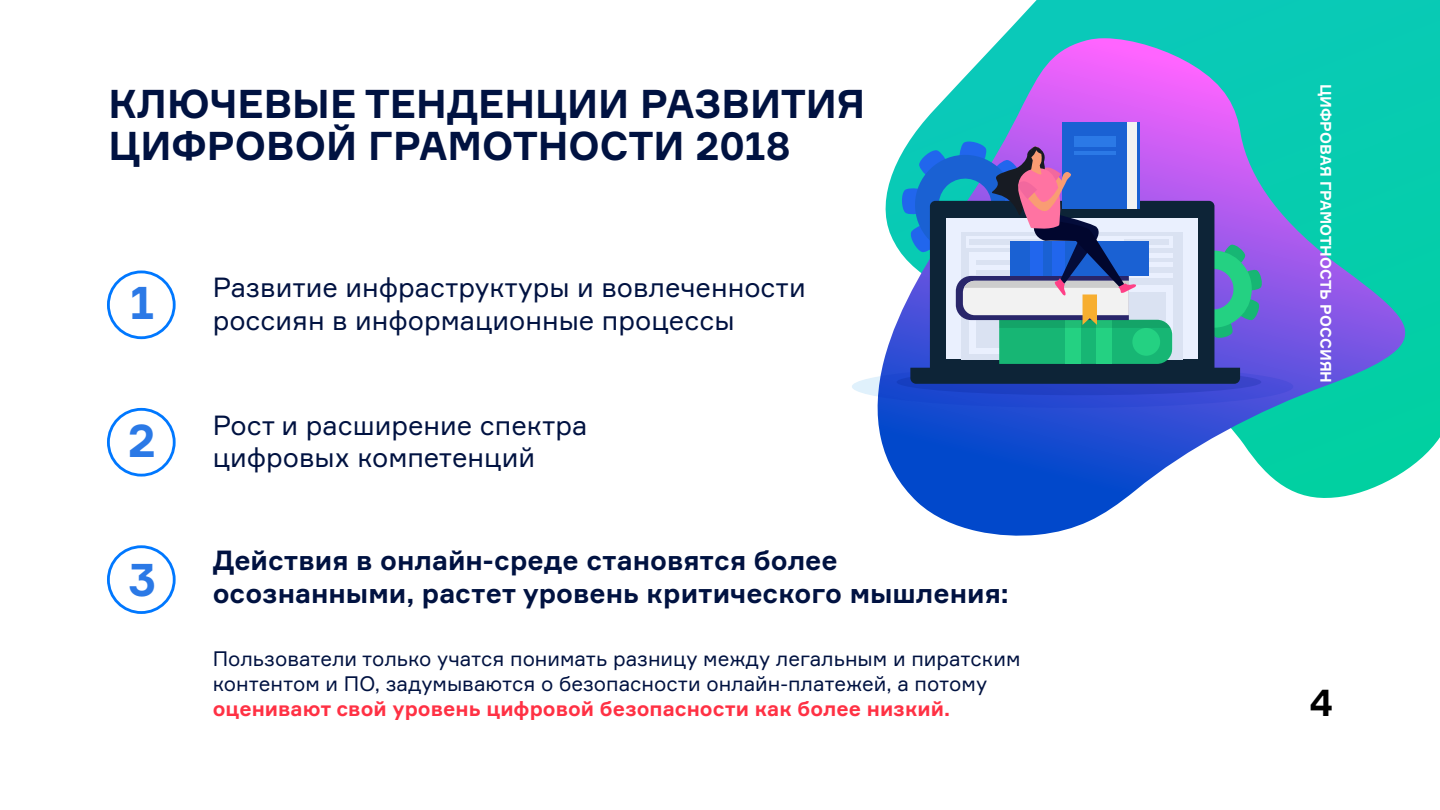
<style>
.page{position:relative;width:1440px;height:810px;background:#fff}
.page>*{position:absolute;margin:0;border:0;box-sizing:border-box;transform-origin:0 0}
.t1{font:700 45.83px "Formular";color:#2b79e6}
.t2{font:700 39.38px/42.2px "Formular";color:#001241}
.t3{font:700 37.5px "Formular";color:#000}
.t4{font:27.15px/32.6px "Formular";color:#001241}
.t5{font:700 27.15px/32.6px "Formular";color:#001241}
.t6{font:20.55px/24.7px "Formular";color:#001241}
.t7{font:700 20.55px "Formular";color:#ff3144}
.t8{font:700 15px "Formular";color:#fff}
</style>
<div class="page">
<svg style="left:1001px;top:0;width:439px;height:470px;background:#10cdb4"></svg>
<svg style="left:877px;top:38px;width:530px;height:498px"></svg>
<div style="left:107px;top:271px;width:69px;height:68px;border:3px solid #0078ff;border-radius:50%"></div>
<div style="left:107px;top:408px;width:69px;height:69px;border:3px solid #0078ff;border-radius:50%"></div>
<div style="left:107px;top:545px;width:69px;height:69px;border:3px solid #0078ff;border-radius:50%"></div>
<svg style="left:852px;top:365px;width:441px;height:43px;background:#3653d4"></svg>
<div style="left:897px;top:369px;width:364px;height:26px;background:linear-gradient(to right,#133dbf,#3943c9);border-radius:50%"></div>
<div style="left:1062px;top:122px;width:65px;height:87px;background:#1a61d3"></div>
<div style="left:1127px;top:122px;width:10px;height:87px;background:#f2f2f2"></div>
<hr style="left:1137px;top:122px;width:3px;height:87px;background:#1a61d3">
<div style="left:1074px;top:136px;width:41px;height:11px;background:#2b79e6"></div>
<svg style="left:901px;top:139px;width:362px;height:245px;background:#6983b0"></svg>
<h2 class="t2" style="left:108px;top:82px;width:758px">КЛЮЧЕВЫЕ ТЕНДЕНЦИИ РАЗВИТИЯ<br>ЦИФРОВОЙ ГРАМОТНОСТИ 2018</h2>
<p class="t8" style="left:1335px;top:84px;width:301px;rotate:90deg">ЦИФРОВАЯ ГРАМОТНОСТЬ РОССИЯН</p>
<h3 class="t4" style="left:213px;top:271px;width:595px">Развитие инфраструктуры и вовлеченности</h3>
<h1 class="t1" style="left:130px;top:274px;width:26px">1</h1>
<h3 class="t4" style="left:213px;top:303px;width:523px">россиян в информационные процессы</h3>
<h3 class="t4" style="left:128px;top:408px;width:461px;text-indent:85px">Рост и расширение спектра<br><sup>2</sup> цифровых компетенций</h3>
<h3 class="t5" style="left:129px;top:544px;width:882px;text-indent:84px">Действия в онлайн-среде становятся более<br><sup>3</sup> осознанными, растет уровень критического мышления:</h3>
<p class="t6" style="left:213px;top:646px;width:809px">Пользователи только учатся понимать разницу между легальным и пиратским контентом и ПО, задумываются о безопасности онлайн-платежей, а потому</p>
<p class="t7" style="left:213px;top:695px;width:739px">оценивают свой уровень цифровой безопасности как более низкий.</p>
<h3 class="t3" style="left:1309px;top:680px;width:25px">4</h3>
</div>
